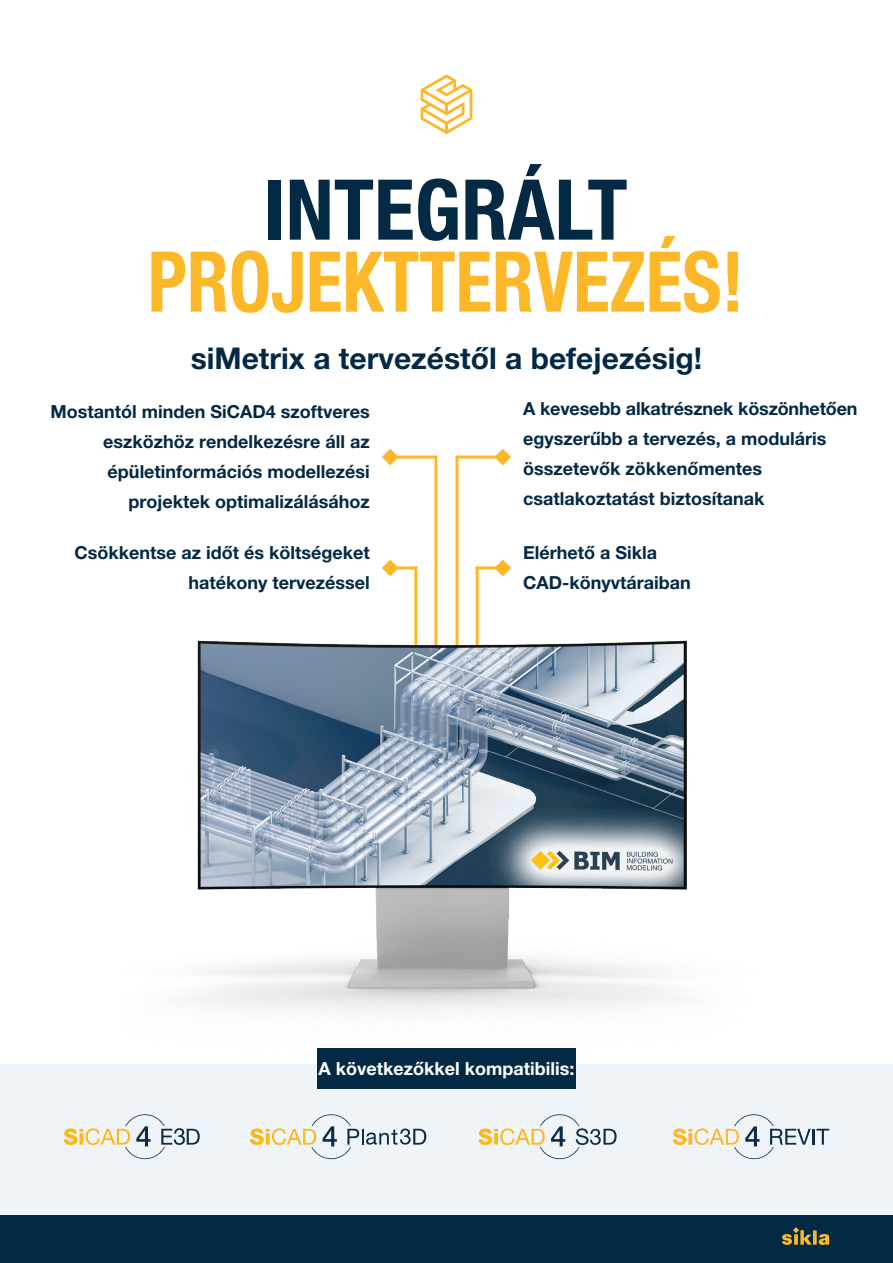
<style>
.page{position:relative;width:893px;height:1263px;background:#fff}
.page>*{position:absolute;margin:0;border:0;box-sizing:border-box;transform-origin:0 0}
.t1{font:700 condensed 84px "Helvetica Neue LT Pro";color:#fcb828;scale:.9 1}
.t2{font:700 condensed 84px "Helvetica Neue LT Pro";color:#032944}
.t3{font:700 30px "Helvetica Neue LT Pro";color:#032944}
.t4{font:700 18px/30px "Helvetica Neue LT Pro";color:#032944;text-align:right}
.t5{font:700 18px "Helvetica Neue LT Pro";color:#fff}
</style>
<div class="page">
<hr style="left:390px;top:455px;width:47px;height:3px;background:#fcb828">
<hr style="left:434px;top:457px;width:3px;height:323px;background:#fcb828">
<hr style="left:455px;top:455px;width:48px;height:3px;background:#fcb828">
<hr style="left:455px;top:457px;width:3px;height:323px;background:#fcb828">
<hr style="left:390px;top:566px;width:27px;height:3px;background:#fcb828">
<hr style="left:414px;top:566px;width:3px;height:214px;background:#fcb828">
<svg style="left:382px;top:560px;width:17px;height:16px"></svg>
<hr style="left:476px;top:566px;width:27px;height:3px;background:#fcb828">
<hr style="left:476px;top:566px;width:3px;height:214px;background:#fcb828">
<svg style="left:494px;top:560px;width:17px;height:16px"></svg>
<div style="left:0;top:1064px;width:893px;height:151px;background:#eff4f9"></div>
<div style="left:0;top:1215px;width:893px;height:48px;background:#032944"></div>
<svg style="left:64px;top:1114px;width:136px;height:45px"></svg>
<svg style="left:250px;top:1114px;width:176px;height:45px"></svg>
<svg style="left:478px;top:1114px;width:139px;height:45px"></svg>
<svg style="left:673px;top:1114px;width:156px;height:45px"></svg>
<svg style="left:382px;top:449px;width:17px;height:16px"></svg>
<svg style="left:494px;top:449px;width:17px;height:16px"></svg>
<svg style="left:421px;top:74px;width:51px;height:60px"></svg>
<svg style="left:782px;top:1227px;width:47px;height:18px"></svg>
<img style="left:185px;top:623px;width:502px;height:426px">
<div style="left:317px;top:1049px;width:259px;height:40px;background:#032944"></div>
<h1 class="t2" style="left:264px;top:159px;width:365px">INTEGRÁLT</h1>
<h1 class="t1" style="left:148px;top:231px;width:664px">PROJEKTTERVEZÉS!</h1>
<h2 class="t3" style="left:191px;top:340px;width:513px">siMetrix a tervezéstől a befejezésig!</h2>
<p class="t4" style="left:50px;top:396px;width:321px">Mostantól minden SiCAD4 szoftveres eszközhöz rendelkezésre áll az épületinformációs modellezési projektek optimalizálásához</p>
<p class="t4" style="left:74px;top:538px;width:297px">Csökkentse az időt és költségeket hatékony tervezéssel</p>
<p class="t4" style="left:523px;top:393px;width:336px;text-align:left">A kevesebb alkatrésznek köszönhetően egyszerűbb a tervezés, a moduláris összetevők zökkenőmentes csatlakoztatást biztosítanak</p>
<p class="t4" style="left:523px;top:538px;width:169px;text-align:left">Elérhető a Sikla<br>CAD-könyvtáraiban</p>
<p class="t5" style="left:319px;top:1058px;width:257px">A következőkkel kompatibilis:</p>
</div>
